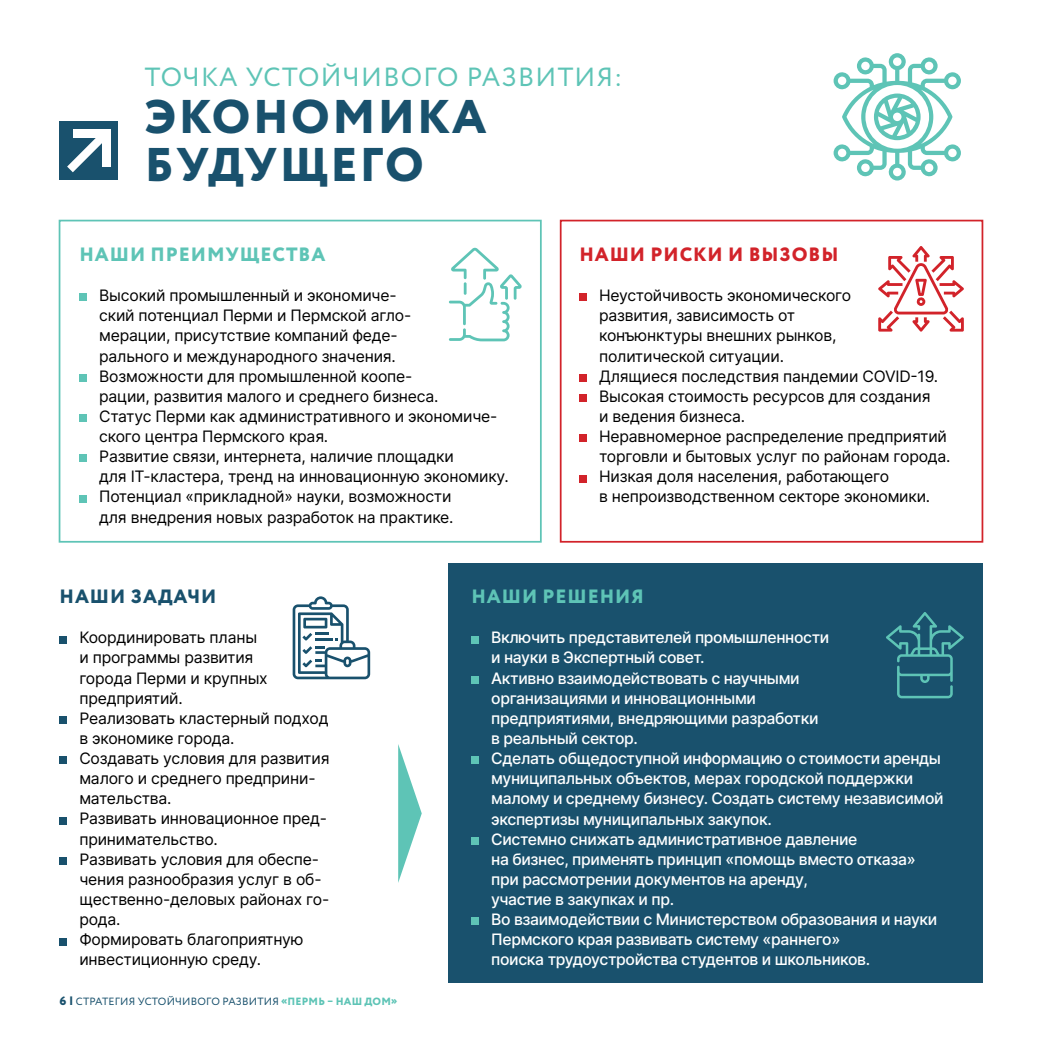
<style>
.page{position:relative;width:1042px;height:1042px;background:#fff}
.page>*{position:absolute;margin:0;border:0;box-sizing:border-box;transform-origin:0 0}
.t1{font:800 47.25px/47.2px "Circe";letter-spacing:.05em;color:#19516d}
.t2{font:26.25px "Circe";letter-spacing:.05em;color:#5ec4b6}
.t3{font:800 19.25px "Circe";letter-spacing:.05em;color:#5ec4b6}
.t4{font:800 19.25px "Circe";letter-spacing:.05em;color:#d2232a}
.t5{font:800 19.25px "Circe";letter-spacing:.05em;color:#19516d}
.t6{font:15.75px/20.1px "Inter";letter-spacing:-.015em;color:#000}
.t7{font:500 15.75px/20.1px "Inter";letter-spacing:-.025em;color:#fff}
.t8{font:10.5px "Circe";letter-spacing:.02em;color:#19516d}
.s1{font-weight:800;font-size:12.25px}
.s2{font-weight:800;color:#5ec4b6}
</style>
<div class="page">
<div style="left:59px;top:220px;width:483px;height:323px;border:2px solid #5ec4b6"></div>
<svg style="left:449px;top:247px;width:73px;height:94px"></svg>
<div style="left:560px;top:220px;width:423px;height:323px;border:2px solid #d2232a"></div>
<div style="left:448px;top:563px;width:534px;height:419px;background:#19516d"></div>
<div style="left:471px;top:636px;width:8px;height:7px;background:#5ec4b6"></div>
<div style="left:471px;top:676px;width:8px;height:7px;background:#5ec4b6"></div>
<div style="left:471px;top:756px;width:8px;height:8px;background:#5ec4b6"></div>
<div style="left:471px;top:837px;width:8px;height:7px;background:#5ec4b6"></div>
<div style="left:471px;top:917px;width:8px;height:8px;background:#5ec4b6"></div>
<div style="left:60px;top:122px;width:58px;height:58px;background:#19516d"></div>
<div style="left:73px;top:129px;width:37px;height:8px;background:#fff"></div>
<div style="left:102px;top:129px;width:8px;height:38px;background:#fff"></div>
<svg style="left:67px;top:137px;width:35px;height:35px"></svg>
<div style="left:79px;top:294px;width:8px;height:7px;background:#5ec4b6"></div>
<div style="left:79px;top:374px;width:8px;height:8px;background:#5ec4b6"></div>
<div style="left:79px;top:414px;width:8px;height:8px;background:#5ec4b6"></div>
<div style="left:79px;top:455px;width:8px;height:7px;background:#5ec4b6"></div>
<div style="left:79px;top:495px;width:8px;height:7px;background:#5ec4b6"></div>
<div style="left:579px;top:294px;width:8px;height:7px;background:#d2232a"></div>
<div style="left:579px;top:374px;width:8px;height:8px;background:#d2232a"></div>
<div style="left:579px;top:394px;width:8px;height:8px;background:#d2232a"></div>
<div style="left:579px;top:434px;width:8px;height:8px;background:#d2232a"></div>
<div style="left:579px;top:475px;width:8px;height:7px;background:#d2232a"></div>
<div style="left:60px;top:636px;width:7px;height:7px;background:#19516d"></div>
<div style="left:60px;top:716px;width:7px;height:8px;background:#19516d"></div>
<div style="left:60px;top:756px;width:7px;height:8px;background:#19516d"></div>
<div style="left:60px;top:817px;width:7px;height:7px;background:#19516d"></div>
<div style="left:60px;top:857px;width:7px;height:8px;background:#19516d"></div>
<div style="left:60px;top:938px;width:7px;height:7px;background:#19516d"></div>
<svg style="left:878px;top:246px;width:86px;height:86px"></svg>
<svg style="left:293px;top:596px;width:77px;height:83px"></svg>
<svg style="left:398px;top:744px;width:24px;height:139px"></svg>
<svg style="left:886px;top:612px;width:78px;height:86px"></svg>
<svg style="left:833px;top:53px;width:128px;height:128px"></svg>
<h2 class="t2" style="left:145px;top:60px;width:479px">ТОЧКА УСТОЙЧИВОГО РАЗВИТИЯ:</h2>
<h1 class="t1" style="left:145px;top:96px;width:343px">ЭКОНОМИКА<br>БУДУЩЕГО</h1>
<p class="t3" style="left:79px;top:241px;width:247px">НАШИ ПРЕИМУЩЕСТВА</p>
<p class="t6" style="left:99px;top:285px;width:411px">Высокий промышленный и экономиче-<br>ский потенциал Перми и Пермской агло-<br>мерации, присутствие компаний феде-<br>рального и международного значения.<br>Возможности для промышленной коопе-<br>рации, развития малого и среднего бизнеса.<br>Статус Перми как административного и экономиче&shy;ского центра Пермского края.<br>Развитие связи, интернета, наличие площадки<br>для IT-кластера, тренд на инновационную экономику.<br>Потенциал «прикладной» науки, возможности<br>для внедрения новых разработок на практике.</p>
<p class="t4" style="left:579px;top:241px;width:261px">НАШИ РИСКИ И ВЫЗОВЫ</p>
<p class="t6" style="left:599px;top:285px;width:353px">Неустойчивость экономического<br>развития, зависимость от<br>конъюнктуры внешних рынков,<br>политической ситуации.<br>Длящиеся последствия пандемии COVID-19.<br>Высокая стоимость ресурсов для создания<br>и ведения бизнеса.<br>Неравномерное распределение предприятий торговли и бытовых услуг по районам города.<br>Низкая доля населения, работающего<br>в непроизводственном секторе экономики.</p>
<p class="t5" style="left:60px;top:583px;width:158px">НАШИ ЗАДАЧИ</p>
<p class="t6" style="left:79px;top:627px;width:252px">Координировать планы<br>и программы развития<br>города Перми и крупных предприятий.<br>Реализовать кластерный подход в экономике города.<br>Создавать условия для развития малого и среднего предприни&shy;мательства.<br>Развивать инновационное пред&shy;принимательство.<br>Развивать условия для обеспе&shy;чения разнообразия услуг в об&shy;щественно-деловых районах го&shy;рода.<br>Формировать благоприятную инвестиционную среду.</p>
<p class="t8" style="left:60px;top:994px;width:339px"><span class="s1">6 |</span> СТРАТЕГИЯ УСТОЙЧИВОГО РАЗВИТИЯ <span class="s2">«ПЕРМЬ – НАШ ДОМ»</span></p>
<p class="t3" style="left:471px;top:583px;width:174px">НАШИ РЕШЕНИЯ</p>
<p class="t7" style="left:491px;top:627px;width:454px">Включить представителей промышленности<br>и науки в Экспертный совет.<br>Активно взаимодействовать с научными<br>организациями и инновационными<br>предприятиями, внедряющими разработки<br>в реальный сектор.<br>Сделать общедоступной информацию о стоимости аренды муниципальных объектов, мерах городской поддержки малому и среднему бизнесу. Создать систему независимой экспертизы муниципальных закупок.<br>Системно снижать административное давление<br>на бизнес, применять принцип «помощь вместо отказа» при рассмотрении документов на аренду,<br>участие в закупках и пр.<br>Во взаимодействии с Министерством образования и науки Пермского края развивать систему «раннего»<br>поиска трудоустройства студентов и школьников.</p>
</div>
